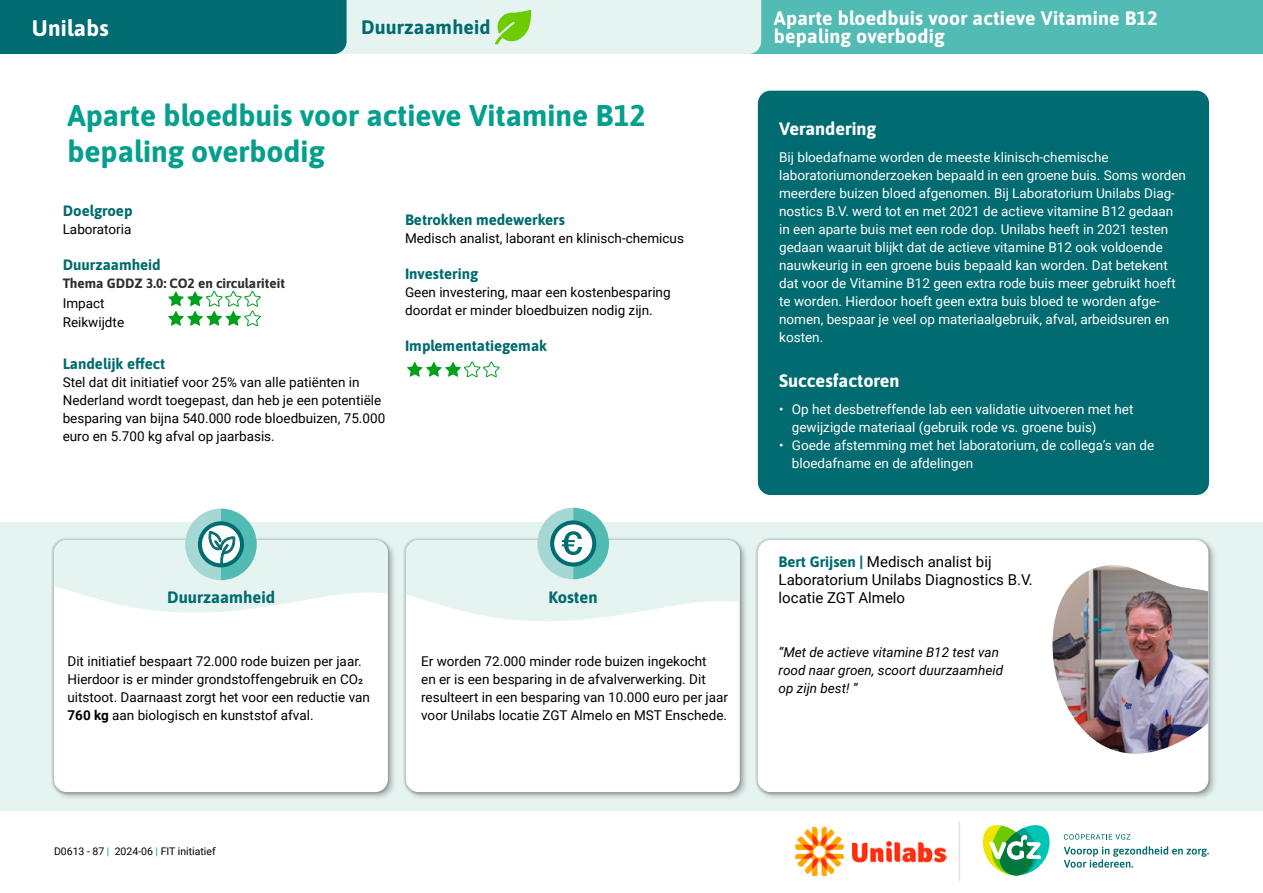
<style>
.page{position:relative;width:1263px;height:893px;background:#fff}
.page>*{position:absolute;margin:0;border:0;box-sizing:border-box;transform-origin:0 0}
._2_Titel_FIT{font:700 30px/36px "Asap";color:#059f8e}
._1_Aanbieder_FIT{font:700 22.5px "Asap";letter-spacing:.01em;color:#fff}
._1_Soort_Fitinitiatief_derde_blok{font:700 19.5px/18px "Asap";letter-spacing:.01em;color:#fff}
.t1{font:700 19.5px "Asap";letter-spacing:.01em;color:#006b70}
._3_Tussenkop_wit{font:700 18px "Asap";color:#fff}
.t2{font:700 16.5px "Asap";color:#006b70}
._8_naam_ambassadeur{font:15px/18px "Roboto";color:#000}
._4_tussenkop_FIT{font:700 15px "Asap";color:#006b70}
._4_tussenkop_GP{font:700 15px "Asap";color:#006b70}
._6_plat_wit{font:13.5px/18px "Roboto";color:#fff}
._5_plat_FIT{font:13.5px/18px "Roboto";color:#000}
.Tekst_in_kaders_FIT{font:13.5px/18px "Roboto";color:#000}
._9_quote{font:italic 13.5px/18px "Roboto";color:#000}
.Tussenkop_Charcoal{font:700 13.5px "Asap";color:#2f2f2f}
.Blokje_CO2{font:13.5px "Roboto";color:#000}
.t3{font:10.5px "Roboto";color:#000}
.s1{font-weight:700}
.s2{color:#059f8e}
.s3{font-family:"Asap";font-weight:700;color:#006b70}
</style>
<div class="page">
<div style="left:0;top:522px;width:1263px;height:288px;background:#e5f3f1"></div>
<div style="left:756px;top:538px;width:462px;height:263px;background:#000;opacity:.25"></div>
<div style="left:755px;top:537px;width:456px;height:258px;background:#000;opacity:.35"></div>
<div style="left:758px;top:540px;width:450px;height:252px;background:#fff;border-radius:13px"></div>
<svg style="left:1003px;top:785px;width:205px;height:26px"></svg>
<img style="left:1052px;top:565px;width:156px;height:220px">
<div style="left:52px;top:538px;width:345px;height:263px;background:#000;opacity:.25"></div>
<div style="left:51px;top:537px;width:339px;height:258px;background:#000;opacity:.35"></div>
<div style="left:54px;top:540px;width:334px;height:252px;background:#fff;border-radius:13px"></div>
<div style="left:404px;top:538px;width:345px;height:263px;background:#000;opacity:.25"></div>
<div style="left:403px;top:537px;width:339px;height:258px;background:#000;opacity:.35"></div>
<div style="left:406px;top:540px;width:334px;height:252px;background:#fff;border-radius:13px"></div>
<svg style="left:54px;top:509px;width:334px;height:146px"></svg>
<svg style="left:406px;top:508px;width:334px;height:155px"></svg>
<div style="left:738px;top:0;width:525px;height:54px;background:#52bbb3"></div>
<svg style="left:1064px;top:833px;width:66px;height:7px"></svg>
<svg style="left:1064px;top:846px;width:145px;height:22px"></svg>
<svg style="left:982px;top:825px;width:68px;height:51px"></svg>
<svg style="left:0;top:0;width:761px;height:54px;background:#7ab4b1"></svg>
<hr style="left:958px;top:821px;width:2px;height:60px;background:#e3e3e3">
<img style="left:795px;top:828px;width:152px;height:48px">
<svg style="left:407px;top:362px;width:92px;height:15px"></svg>
<div style="left:758px;top:91px;width:451px;height:404px;background:#006b70;border-radius:13px"></div>
<svg style="left:168px;top:291px;width:93px;height:35px"></svg>
<p class="_1_Aanbieder_FIT" style="left:32px;top:12px;width:78px">Unilabs</p>
<p class="_1_Soort_Fitinitiatief_derde_blok" style="left:774px;top:8px;width:385px">Aparte bloedbuis voor actieve Vitamine B12 bepaling overbodig</p>
<h3 class="t1" style="left:361px;top:14px;width:131px">Duurzaamheid</h3>
<p class="_2_Titel_FIT" style="left:67px;top:96px;width:580px">Aparte bloedbuis voor actieve Vitamine B12 bepaling overbodig</p>
<p class="_4_tussenkop_FIT" style="left:63px;top:200px;width:71px">Doelgroep</p>
<p class="_5_plat_FIT" style="left:63px;top:220px;width:70px">Laboratoria</p>
<p class="_4_tussenkop_GP" style="left:63px;top:254px;width:100px">Duurzaamheid</p>
<p class="Tussenkop_Charcoal" style="left:63px;top:274px;width:224px">Thema GDDZ 3.0: CO2 en circulariteit</p>
<p class="Blokje_CO2" style="left:63px;top:293px;width:43px">Impact</p>
<p class="Blokje_CO2" style="left:63px;top:313px;width:63px">Reikwijdte</p>
<p class="_4_tussenkop_FIT" style="left:63px;top:353px;width:104px">Landelijk effect</p>
<p class="_5_plat_FIT" style="left:63px;top:373px;width:324px">Stel dat dit initiatief voor 25% van alle patiënten in Nederland wordt toegepast, dan heb je een potentiële besparing van bijna 540.000 rode bloedbuizen, 75.000 euro en 5.700 kg afval op jaarbasis.</p>
<p class="_4_tussenkop_FIT" style="left:405px;top:209px;width:161px">Betrokken medewerkers</p>
<p class="_5_plat_FIT" style="left:405px;top:229px;width:280px">Medisch analist, laborant en klinisch-chemicus</p>
<p class="_4_tussenkop_FIT" style="left:405px;top:263px;width:75px">Investering</p>
<p class="_5_plat_FIT" style="left:405px;top:283px;width:267px">Geen investering, maar een kostenbesparing doordat er minder bloedbuizen nodig zijn.</p>
<p class="_4_tussenkop_FIT" style="left:405px;top:335px;width:143px">Implementatiegemak</p>
<p class="t2" style="left:167px;top:586px;width:109px">Duurzaamheid</p>
<p class="t2" style="left:549px;top:586px;width:51px">Kosten</p>
<p class="Tekst_in_kaders_FIT" style="left:68px;top:652px;width:304px">Dit initiatief bespaart 72.000 rode buizen per jaar.<br>Hierdoor is er minder grondstoffengebruik en CO2 uitstoot. Daarnaast zorgt het voor een reductie van <span class="s1">760 kg</span> aan biologisch en kunststof afval.</p>
<p class="t3" style="left:54px;top:843px;width:163px">D0613 - 87 <span class="s2">|</span> 2024-06 <span class="s2">|</span> FIT initiatief</p>
<p class="_5_plat_FIT" style="left:421px;top:652px;width:308px">Er worden 72.000 minder rode buizen ingekocht<br>en er is een besparing in de afvalverwerking. Dit resulteert in een besparing van 10.000 euro per jaar voor Unilabs locatie ZGT Almelo en MST Enschede.</p>
<p class="_3_Tussenkop_wit" style="left:779px;top:116px;width:99px">Verandering</p>
<p class="_6_plat_wit" style="left:779px;top:148px;width:408px">Bij bloedafname worden de meeste klinisch-chemische laboratoriumonderzoeken bepaald in een groene buis. Soms worden meerdere buizen bloed afgenomen. Bij Laboratorium Unilabs Diag&shy;nostics B.V. werd tot en met 2021 de actieve vitamine B12 gedaan in een aparte buis met een rode dop. Unilabs heeft in 2021 testen gedaan waaruit blijkt dat de actieve vitamine B12 ook voldoende nauwkeurig in een groene buis bepaald kan worden. Dat betekent dat voor de Vitamine B12 geen extra rode buis meer gebruikt hoeft te worden. Hierdoor hoeft geen extra buis bloed te worden afge&shy;nomen, bespaar je veel op materiaalgebruik, afval, arbeidsuren en kosten.</p>
<p class="_3_Tussenkop_wit" style="left:779px;top:368px;width:122px">Succesfactoren</p>
<p class="_6_plat_wit" style="left:792px;top:400px;width:343px;text-indent:-13px">• Op het desbetreffende lab een validatie uitvoeren met het gewijzigde materiaal (gebruik rode vs. groene buis)</p>
<p class="_6_plat_wit" style="left:792px;top:436px;width:364px;text-indent:-13px">• Goede afstemming met het laboratorium, de collega’s van de bloedafname en de afdelingen</p>
<p class="_8_naam_ambassadeur" style="left:779px;top:552px;width:256px"><span class="s3">Bert Grijsen |</span> Medisch analist bij<br>Laboratorium Unilabs Diagnostics B.V. locatie ZGT Almelo</p>
<p class="_9_quote" style="left:779px;top:643px;width:226px">“Met de actieve vitamine B12 test van rood naar groen, scoort duurzaamheid op zijn best! ”</p>
</div>
